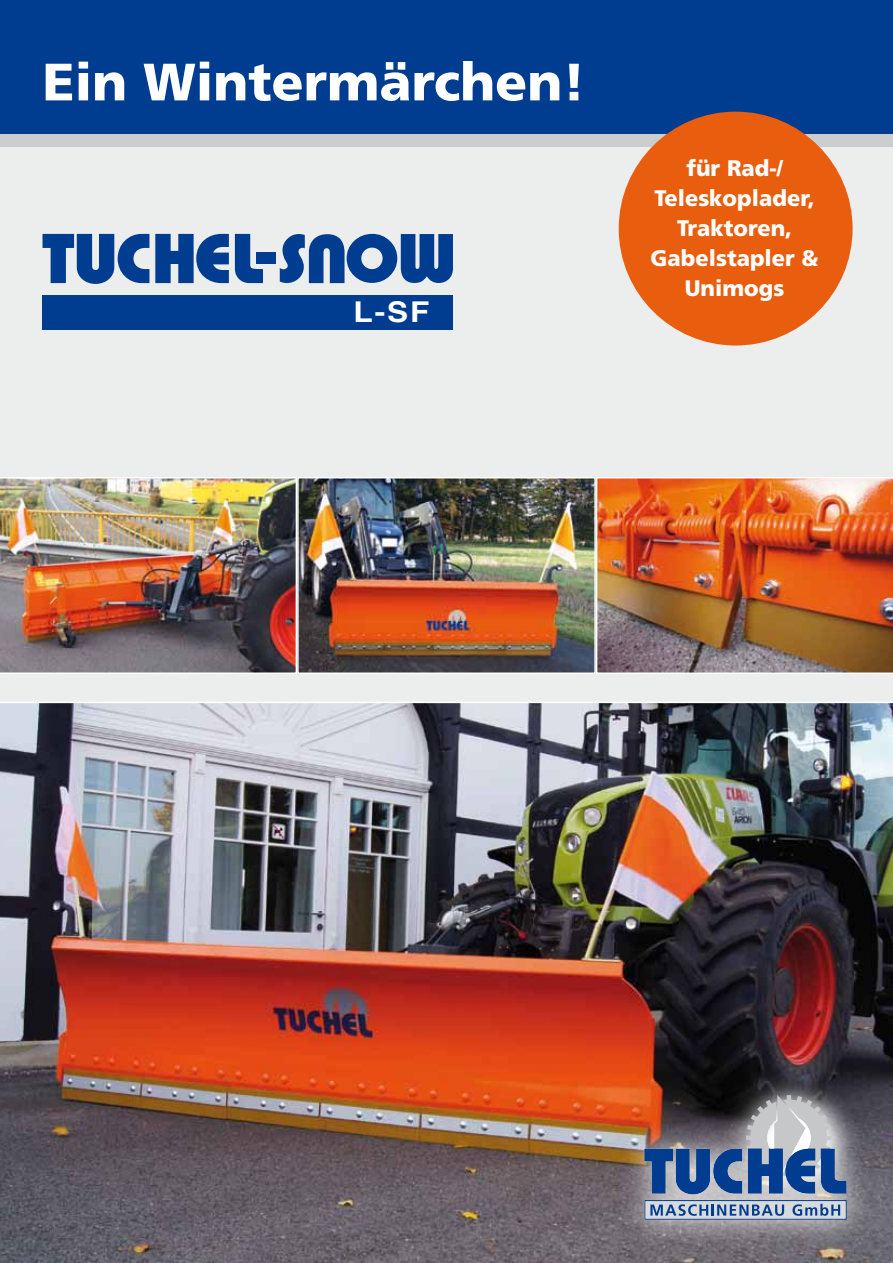
<style>
.page{position:relative;width:893px;height:1263px;background:#fff}
.page>*{position:absolute;margin:0;border:0;box-sizing:border-box;transform-origin:0 0}
.t1{font:900 52.5px "Frutiger";color:#fff}
.t2{font:700 28.65px "Helvetica";color:#fff;scale:1.1 1}
.t3{font:900 22.5px/30px "Frutiger";color:#fff;text-align:center}
</style>
<div class="page">
<div style="left:0;top:134px;width:893px;height:1129px;background:#eceded"></div>
<div style="left:0;top:0;width:893px;height:134px;background:#003d90"></div>
<div style="left:0;top:134px;width:893px;height:13px;background:#cbcdce"></div>
<svg style="left:43px;top:234px;width:106px;height:50px"></svg>
<svg style="left:155px;top:234px;width:74px;height:49px"></svg>
<svg style="left:235px;top:234px;width:28px;height:49px"></svg>
<div style="left:43px;top:295px;width:410px;height:34px;background:#003d90"></div>
<div style="left:257px;top:253px;width:19px;height:11px;background:#003d90"></div>
<svg style="left:280px;top:234px;width:173px;height:49px"></svg>
<img style="left:596px;top:477px;width:297px;height:197px">
<img style="left:0;top:477px;width:297px;height:197px">
<img style="left:300px;top:480px;width:293px;height:191px">
<div style="left:297px;top:477px;width:299px;height:197px;border:2px solid #fff"></div>
<img style="left:0;top:702px;width:893px;height:561px">
<div style="left:619px;top:112px;width:234px;height:233px;background:#e95d0f;border-radius:50%"></div>
<svg style="left:617px;top:1069px;width:258px;height:179px;background:#6d5c5b"></svg>
<div style="left:642px;top:1092px;width:205px;height:128px;background:#fff;opacity:.75"></div>
<h1 class="t1" style="left:43px;top:50px;width:545px">Ein Wintermärchen!</h1>
<p class="t2" style="left:354px;top:289px;width:70px">L-SF</p>
<p class="t3" style="left:651px;top:153px;width:170px">für Rad-/<br>Teleskoplader,<br>Traktoren,<br>Gabelstapler &amp;<br>Unimogs</p>
</div>
